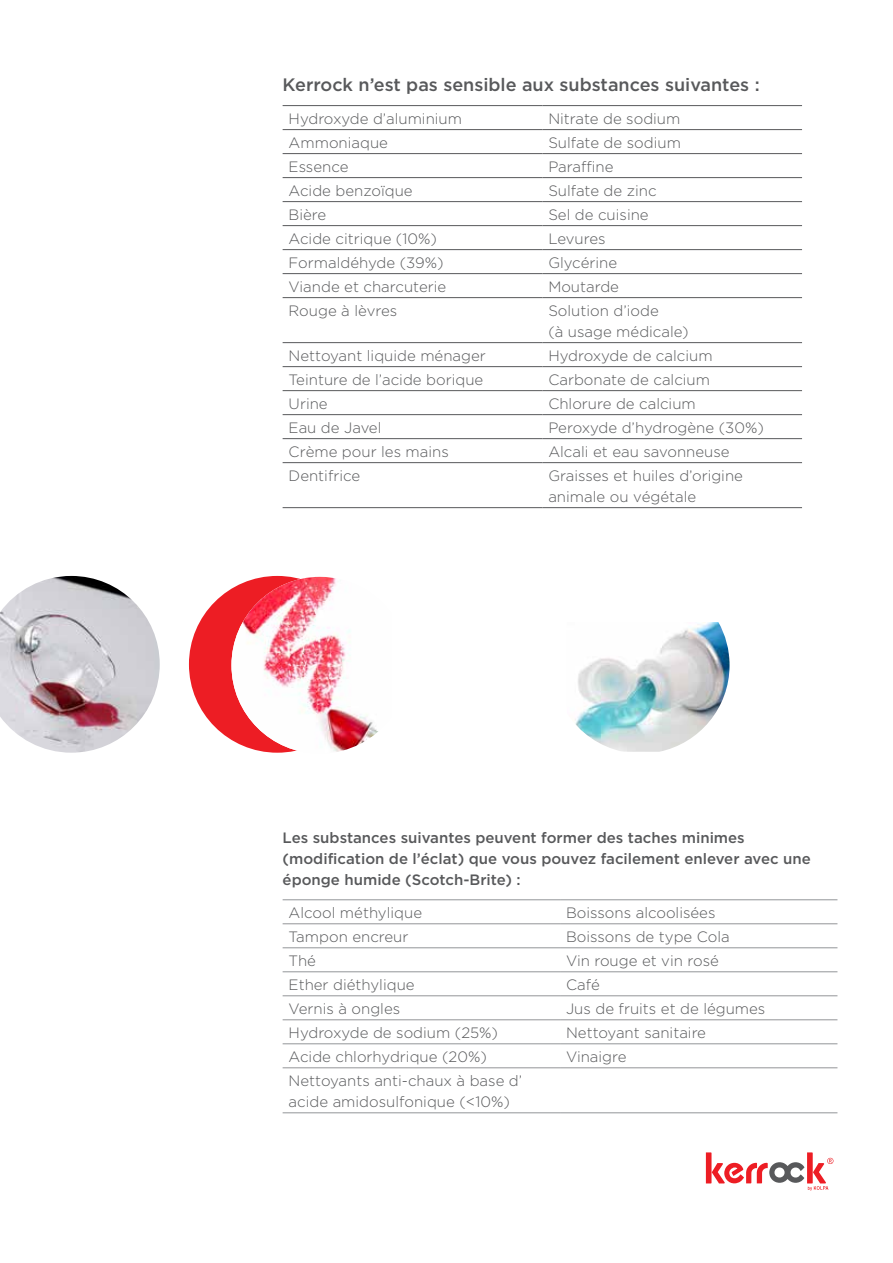
<style>
.page{position:relative;width:893px;height:1263px;background:#fff}
.page>*{position:absolute;margin:0;border:0;box-sizing:border-box;transform-origin:0 0}
.t1{font:500 18px "Gotham BU";color:#58595b}
.t2{font:300 15px/21px "Gotham BU";color:#58595b}
.t3{font:500 15px/21px "Gotham BU";color:#58595b}
</style>
<div class="page">
<hr style="left:283px;top:105px;width:259px;height:1px;background:#58595b">
<hr style="left:542px;top:105px;width:260px;height:1px;background:#58595b">
<hr style="left:283px;top:129px;width:259px;height:1px;background:#58595b">
<hr style="left:542px;top:129px;width:260px;height:1px;background:#58595b">
<hr style="left:283px;top:153px;width:259px;height:1px;background:#58595b">
<hr style="left:542px;top:153px;width:260px;height:1px;background:#58595b">
<hr style="left:283px;top:177px;width:259px;height:1px;background:#58595b">
<hr style="left:542px;top:177px;width:260px;height:1px;background:#58595b">
<hr style="left:283px;top:201px;width:259px;height:1px;background:#58595b">
<hr style="left:542px;top:201px;width:260px;height:1px;background:#58595b">
<hr style="left:283px;top:225px;width:259px;height:1px;background:#58595b">
<hr style="left:542px;top:225px;width:260px;height:1px;background:#58595b">
<hr style="left:283px;top:249px;width:259px;height:1px;background:#58595b">
<hr style="left:542px;top:249px;width:260px;height:1px;background:#58595b">
<hr style="left:283px;top:273px;width:259px;height:1px;background:#58595b">
<hr style="left:542px;top:273px;width:260px;height:1px;background:#58595b">
<hr style="left:283px;top:297px;width:259px;height:1px;background:#58595b">
<hr style="left:542px;top:297px;width:260px;height:1px;background:#58595b">
<hr style="left:283px;top:342px;width:259px;height:1px;background:#58595b">
<hr style="left:542px;top:342px;width:260px;height:1px;background:#58595b">
<hr style="left:283px;top:366px;width:259px;height:1px;background:#58595b">
<hr style="left:542px;top:366px;width:260px;height:1px;background:#58595b">
<hr style="left:283px;top:390px;width:259px;height:1px;background:#58595b">
<hr style="left:542px;top:390px;width:260px;height:1px;background:#58595b">
<hr style="left:283px;top:414px;width:259px;height:1px;background:#58595b">
<hr style="left:542px;top:414px;width:260px;height:1px;background:#58595b">
<hr style="left:283px;top:438px;width:259px;height:1px;background:#58595b">
<hr style="left:542px;top:438px;width:260px;height:1px;background:#58595b">
<hr style="left:283px;top:462px;width:259px;height:1px;background:#58595b">
<hr style="left:542px;top:462px;width:260px;height:1px;background:#58595b">
<hr style="left:283px;top:507px;width:259px;height:1px;background:#58595b">
<hr style="left:542px;top:507px;width:260px;height:1px;background:#58595b">
<hr style="left:283px;top:899px;width:277px;height:1px;background:#939598">
<hr style="left:560px;top:899px;width:277px;height:1px;background:#939598">
<hr style="left:283px;top:923px;width:277px;height:1px;background:#939598">
<hr style="left:560px;top:923px;width:277px;height:1px;background:#939598">
<hr style="left:283px;top:947px;width:277px;height:1px;background:#939598">
<hr style="left:560px;top:947px;width:277px;height:1px;background:#939598">
<hr style="left:283px;top:971px;width:277px;height:1px;background:#939598">
<hr style="left:560px;top:971px;width:277px;height:1px;background:#939598">
<hr style="left:283px;top:995px;width:277px;height:1px;background:#939598">
<hr style="left:560px;top:995px;width:277px;height:1px;background:#939598">
<hr style="left:283px;top:1019px;width:277px;height:1px;background:#939598">
<hr style="left:560px;top:1019px;width:277px;height:1px;background:#939598">
<hr style="left:283px;top:1043px;width:277px;height:1px;background:#939598">
<hr style="left:560px;top:1043px;width:277px;height:1px;background:#939598">
<hr style="left:283px;top:1067px;width:277px;height:1px;background:#939598">
<hr style="left:560px;top:1067px;width:277px;height:1px;background:#939598">
<hr style="left:283px;top:1112px;width:277px;height:1px;background:#939598">
<hr style="left:560px;top:1112px;width:277px;height:1px;background:#939598">
<svg style="left:706px;top:1152px;width:127px;height:39px"></svg>
<img style="left:0;top:576px;width:160px;height:177px">
<img style="left:575px;top:622px;width:154px;height:130px">
<div style="left:189px;top:576px;width:177px;height:177px;background:#ed1d24;border-radius:50%"></div>
<img style="left:231px;top:577px;width:147px;height:176px">
<p class="t1" style="left:283px;top:74px;width:479px">Kerrock n’est pas sensible aux substances suivantes :</p>
<p class="t2" style="left:289px;top:108px;width:175px">Hydroxyde d’aluminium</p>
<p class="t2" style="left:548px;top:108px;width:134px">Nitrate de sodium</p>
<p class="t2" style="left:289px;top:132px;width:101px">Ammoniaque</p>
<p class="t2" style="left:548px;top:132px;width:134px">Sulfate de sodium</p>
<p class="t2" style="left:289px;top:156px;width:61px">Essence</p>
<p class="t2" style="left:548px;top:156px;width:67px">Paraffine</p>
<p class="t2" style="left:289px;top:180px;width:126px">Acide benzoïque</p>
<p class="t2" style="left:548px;top:180px;width:110px">Sulfate de zinc</p>
<p class="t2" style="left:289px;top:204px;width:39px">Bière</p>
<p class="t2" style="left:548px;top:204px;width:102px">Sel de cuisine</p>
<p class="t2" style="left:289px;top:228px;width:150px">Acide citrique (10%)</p>
<p class="t2" style="left:548px;top:228px;width:59px">Levures</p>
<p class="t2" style="left:289px;top:252px;width:157px">Formaldéhyde (39%)</p>
<p class="t2" style="left:548px;top:252px;width:70px">Glycérine</p>
<p class="t2" style="left:289px;top:276px;width:159px">Viande et charcuterie</p>
<p class="t2" style="left:548px;top:276px;width:72px">Moutarde</p>
<p class="t2" style="left:289px;top:300px;width:110px">Rouge à lèvres</p>
<p class="t2" style="left:548px;top:300px;width:142px">Solution d’iode<br>(à usage médicale)</p>
<p class="t2" style="left:289px;top:345px;width:199px">Nettoyant liquide ménager</p>
<p class="t2" style="left:548px;top:345px;width:166px">Hydroxyde de calcium</p>
<p class="t2" style="left:289px;top:369px;width:196px">Teinture de l’acide borique</p>
<p class="t2" style="left:548px;top:369px;width:163px">Carbonate de calcium</p>
<p class="t2" style="left:289px;top:393px;width:41px">Urine</p>
<p class="t2" style="left:548px;top:393px;width:149px">Chlorure de calcium</p>
<p class="t2" style="left:289px;top:417px;width:94px">Eau de Javel</p>
<p class="t2" style="left:548px;top:417px;width:217px">Peroxyde d’hydrogène (30%)</p>
<p class="t2" style="left:289px;top:441px;width:162px">Crème pour les mains</p>
<p class="t2" style="left:548px;top:441px;width:183px">Alcali et eau savonneuse</p>
<p class="t2" style="left:289px;top:465px;width:73px">Dentifrice</p>
<p class="t2" style="left:548px;top:465px;width:196px">Graisses et huiles d’origine animale ou végétale</p>
<p class="t3" style="left:283px;top:827px;width:530px">Les substances suivantes peuvent former des taches minimes (modification de l’éclat) que vous pouvez facilement enlever avec une éponge humide (Scotch-Brite) :</p>
<p class="t2" style="left:289px;top:902px;width:135px">Alcool méthylique</p>
<p class="t2" style="left:566px;top:902px;width:151px">Boissons alcoolisées</p>
<p class="t2" style="left:289px;top:926px;width:121px">Tampon encreur</p>
<p class="t2" style="left:566px;top:926px;width:165px">Boissons de type Cola</p>
<p class="t2" style="left:289px;top:950px;width:29px">Thé</p>
<p class="t2" style="left:566px;top:950px;width:154px">Vin rouge et vin rosé</p>
<p class="t2" style="left:289px;top:974px;width:128px">Ether diéthylique</p>
<p class="t2" style="left:566px;top:974px;width:35px">Café</p>
<p class="t2" style="left:289px;top:998px;width:113px">Vernis à ongles</p>
<p class="t2" style="left:566px;top:998px;width:201px">Jus de fruits et de légumes</p>
<p class="t2" style="left:289px;top:1022px;width:211px">Hydroxyde de sodium (25%)</p>
<p class="t2" style="left:566px;top:1022px;width:142px">Nettoyant sanitaire</p>
<p class="t2" style="left:289px;top:1046px;width:200px">Acide chlorhydrique (20%)</p>
<p class="t2" style="left:566px;top:1046px;width:62px">Vinaigre</p>
<p class="t2" style="left:289px;top:1070px;width:235px">Nettoyants anti-chaux à base d’ acide amidosulfonique (&lt;10%)</p>
</div>
